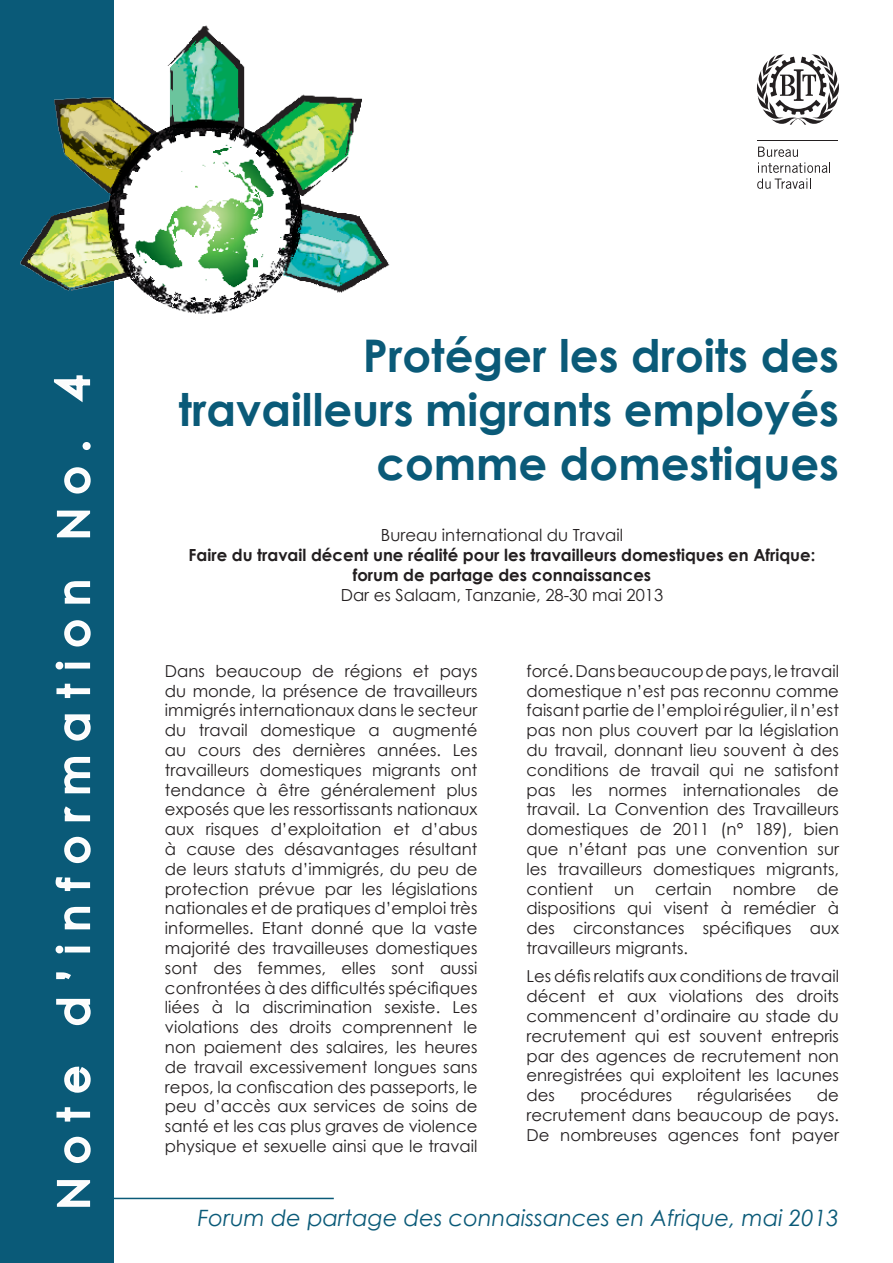
<style>
.page{position:relative;width:893px;height:1263px;background:#fff}
.page>*{position:absolute;margin:0;border:0;box-sizing:border-box;transform-origin:0 0}
.t1{font:700 45px/54px "Century Gothic";color:#0a5a78;text-align:right}
.t2{font:italic 22.5px "Century Gothic";color:#0a5a78}
.t3{font:700 16.65px "Century Gothic";color:#231f20}
.t4{font:16.65px "Century Gothic";color:#231f20}
.t5{font:16.5px/19.8px "Century Gothic";color:#231f20;text-align:justify}
</style>
<div class="page">
<div style="left:0;top:0;width:113px;height:1263px;background:#0a5a78"></div>
<svg style="left:56px;top:1180px;width:35px;height:27px"></svg>
<svg style="left:64px;top:1136px;width:27px;height:27px"></svg>
<svg style="left:56px;top:1107px;width:35px;height:15px"></svg>
<svg style="left:64px;top:1066px;width:27px;height:27px"></svg>
<svg style="left:56px;top:998px;width:35px;height:28px"></svg>
<svg style="left:56px;top:972px;width:15px;height:8px"></svg>
<svg style="left:55px;top:945px;width:36px;height:9px"></svg>
<svg style="left:64px;top:906px;width:27px;height:24px"></svg>
<svg style="left:55px;top:877px;width:36px;height:14px"></svg>
<svg style="left:64px;top:836px;width:27px;height:28px"></svg>
<svg style="left:64px;top:806px;width:27px;height:16px"></svg>
<svg style="left:64px;top:756px;width:27px;height:38px"></svg>
<svg style="left:64px;top:714px;width:27px;height:27px"></svg>
<svg style="left:56px;top:683px;width:35px;height:16px"></svg>
<svg style="left:55px;top:661px;width:36px;height:9px"></svg>
<svg style="left:64px;top:620px;width:27px;height:27px"></svg>
<svg style="left:64px;top:581px;width:27px;height:23px"></svg>
<svg style="left:56px;top:510px;width:35px;height:28px"></svg>
<svg style="left:64px;top:467px;width:27px;height:27px"></svg>
<svg style="left:82px;top:442px;width:9px;height:8px"></svg>
<svg style="left:53px;top:375px;width:38px;height:28px"></svg>
<hr style="left:110px;top:1198px;width:224px;height:1px;background:#0a5a78">
<img style="left:20px;top:24px;width:370px;height:297px">
<hr style="left:758px;top:140px;width:80px;height:1px;background:#231f20">
<svg style="left:757px;top:147px;width:73px;height:42px"></svg>
<svg style="left:757px;top:54px;width:82px;height:71px"></svg>
<p class="t1" style="left:179px;top:326px;width:662px">Protéger les droits des travailleurs migrants employés comme domestiques</p>
<p class="t4" style="left:381px;top:523px;width:244px">Bureau international du Travail</p>
<p class="t3" style="left:189px;top:542px;width:628px">Faire du travail décent une réalité pour les travailleurs domestiques en Afrique:</p>
<p class="t3" style="left:353px;top:562px;width:300px">forum de partage des connaissances</p>
<p class="t4" style="left:341px;top:583px;width:324px">Dar es Salaam, Tanzanie, 28-30 mai 2013</p>
<p class="t5" style="left:165px;top:661px;width:314px">Dans beaucoup de régions et pays du monde, la présence de travailleurs immigrés internationaux dans le secteur du travail domestique a augmenté au cours des dernières années. Les travailleurs domestiques migrants ont tendance à être généralement plus exposés que les ressortissants nationaux aux risques d’exploitation et d’abus à cause des désavantages résultant de leurs statuts d’immigrés, du peu de protection prévue par les législations nationales et de pratiques d’emploi très informelles. Etant donné que la vaste majorité des travailleuses domestiques sont des femmes, elles sont aussi confrontées à des difficultés spécifiques liées à la discrimination sexiste. Les violations des droits comprennent le non paiement des salaires, les heures de travail excessivement longues sans repos, la confiscation des passeports, le peu d’accès aux services de soins de santé et les cas plus graves de violence physique et sexuelle ainsi que le travail</p>
<p class="t5" style="left:526px;top:661px;width:314px">forcé. Dans beaucoup de pays, le travail domestique n’est pas reconnu comme faisant partie de l’emploi régulier, il n’est pas non plus couvert par la législation du travail, donnant lieu souvent à des conditions de travail qui ne satisfont pas les normes internationales de travail. La Convention des Travailleurs domestiques de 2011 (n° 189), bien que n’étant pas une convention sur les travailleurs domestiques migrants, contient</p>
<p class="t5" style="left:614px;top:878px;width:22px">un</p>
<p class="t5" style="left:655px;top:878px;width:58px">certain</p>
<p class="t5" style="left:733px;top:878px;width:65px">nombre</p>
<p class="t5" style="left:526px;top:878px;width:314px;text-indent:290px">de dispositions qui visent à remédier à des circonstances spécifiques aux travailleurs migrants.</p>
<p class="t5" style="left:526px;top:966px;width:314px">Les défis relatifs aux conditions de travail décent et aux violations des droits commencent d’ordinaire au stade du recrutement qui est souvent entrepris par des agences de recrutement non enregistrées qui exploitent les lacunes des</p>
<p class="t5" style="left:580px;top:1085px;width:93px">procédures</p>
<p class="t5" style="left:698px;top:1085px;width:95px">régularisées</p>
<p class="t5" style="left:526px;top:1085px;width:314px;text-indent:290px">de recrutement dans beaucoup de pays.<br>De nombreuses agences font payer</p>
<p class="t2" style="left:198px;top:1202px;width:643px">Forum de partage des connaissances en Afrique, mai 2013</p>
</div>
